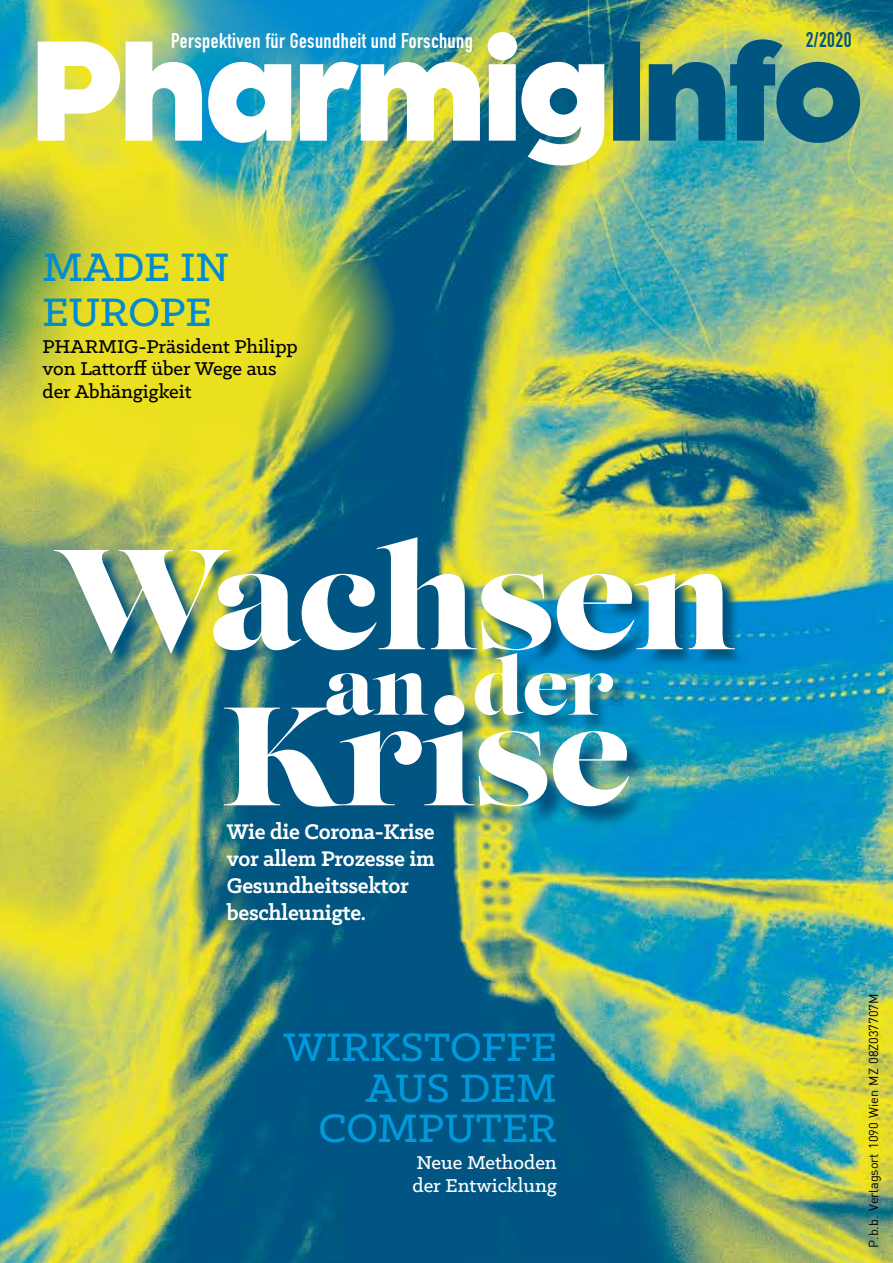
<style>
.page{position:relative;width:893px;height:1263px;background:#fff}
.page>*{position:absolute;margin:0;border:0;box-sizing:border-box;transform-origin:0 0}
.t1{font:141.75px "Lust";letter-spacing:-.01em;color:#fff}
.t2{font:139.5px "Lust";letter-spacing:-.01em;color:#fff}
.t3{font:78px "Lust";color:#fff}
.t4{font:500 45px/40.5px "Klinic Slab";color:#0099da;text-align:right}
.t5{font:500 45px/44.7px "Klinic Slab";color:#008bd2}
.t6{font:700 24px/27.3px "Klinic Slab";letter-spacing:-.01em;color:#fff}
.t7{font:500 21px/22.5px "Klinic Slab";color:#000}
.t8{font:21px "DIN Engschrift Std";letter-spacing:.02em;color:#fff}
.t9{font:500 21px/22.5px "Klinic Slab";color:#fff}
.t10{font:21px "DIN Engschrift Std";color:#005681}
.t11{font:12.75px "DIN";letter-spacing:-.01em;color:#000}
</style>
<div class="page">
<img style="left:0;top:0;width:893px;height:1263px">
<img style="left:0;top:171px;width:396px;height:316px">
<img style="left:129px;top:0;width:410px;height:32px">
<svg style="left:189px;top:839px;width:180px;height:109px;background:#10607e"></svg>
<svg style="left:613px;top:39px;width:247px;height:104px;background:#3f827e"></svg>
<img style="left:38px;top:32px;width:566px;height:133px">
<img style="left:57px;top:540px;width:694px;height:130px">
<div style="left:326px;top:673px;width:119px;height:61px;background:#005681"></div>
<img style="left:228px;top:698px;width:423px;height:131px">
<div style="left:477px;top:656px;width:154px;height:78px;background:#005681;opacity:.77"></div>
<p class="t8" style="left:171px;top:28px;width:303px">Perspektiven für Gesundheit und Forschung</p>
<p class="t10" style="left:806px;top:27px;width:47px">2/2020</p>
<h3 class="t5" style="left:43px;top:244px;width:188px">MADE IN<br>EUROPE</h3>
<p class="t7" style="left:43px;top:334px;width:257px">PHARMIG-Präsident Philipp von Lattorff über Wege aus der Abhängigkeit</p>
<h1 class="t1" style="left:53px;top:514px;width:684px">Wachsen</h1>
<h3 class="t3" style="left:324px;top:640px;width:105px">an</h3>
<h3 class="t3" style="left:473px;top:640px;width:143px">der</h3>
<h2 class="t2" style="left:223px;top:672px;width:410px">Krise</h2>
<p class="t6" style="left:227px;top:817px;width:210px">Wie die Corona-Krise vor allem Prozesse im<br>Gesundheitssektor beschleunigte.</p>
<h3 class="t4" style="left:284px;top:1026px;width:274px">WIRKSTOFFE<br>AUS DEM<br>COMPUTER</h3>
<p class="t9" style="left:412px;top:1151px;width:146px">Neue Methoden der Entwicklung</p>
<p class="t11" style="left:865px;top:1247px;width:255px;rotate:-90deg">P.b.b. Verlagsort 1090 Wien MZ 08Z037707M</p>
</div>
